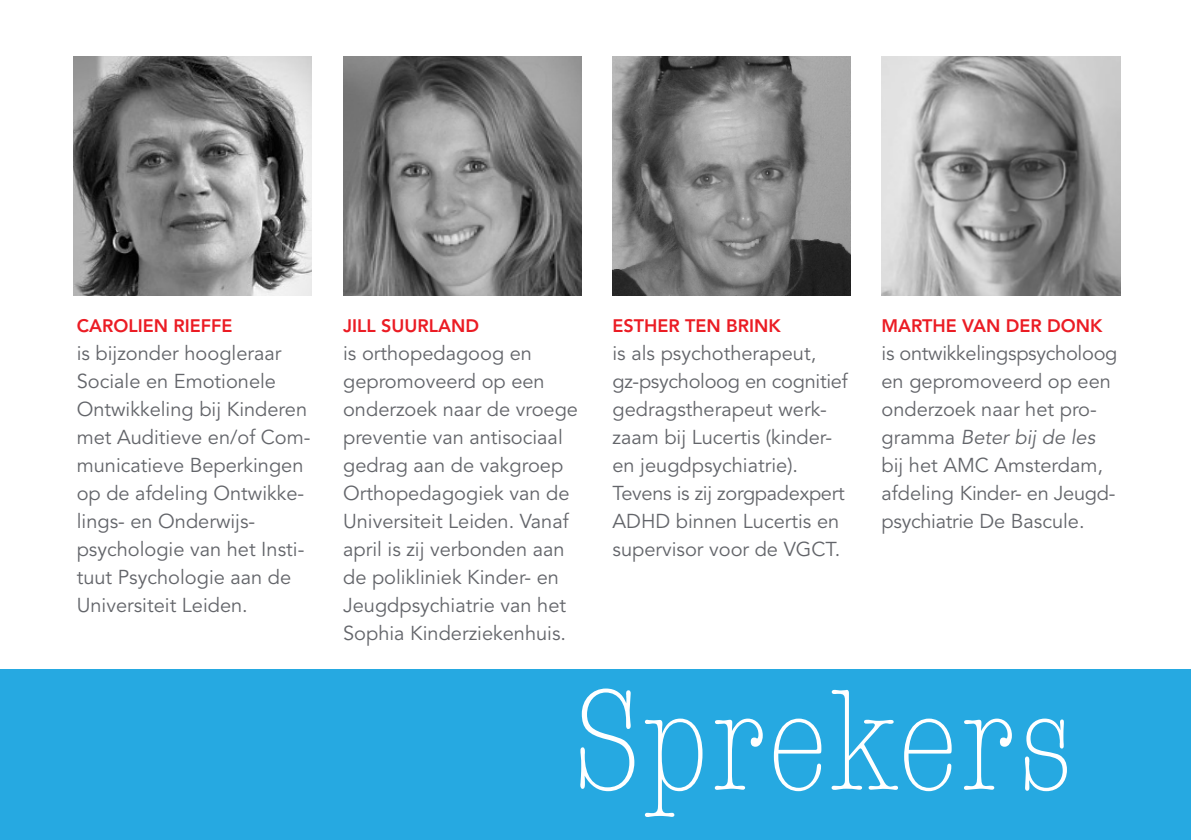
<style>
.page{position:relative;width:1191px;height:840px;background:#fff}
.page>*{position:absolute;margin:0;border:0;box-sizing:border-box;transform-origin:0 0}
.t1{font:300 condensed 148px "American Typewriter";letter-spacing:.015em;color:#fff}
.t2{font:20px/28px "Avenir";color:#63656a}
.t3{font:800 18px "Avenir";color:#eb1c24}
.s1{font-style:italic}
</style>
<div class="page">
<div style="left:0;top:669px;width:1191px;height:170px;background:#26a9e1"></div>
<img style="left:74px;top:57px;width:238px;height:238px">
<img style="left:343px;top:57px;width:238px;height:238px">
<img style="left:612px;top:57px;width:238px;height:238px">
<img style="left:882px;top:57px;width:238px;height:238px">
<p class="t3" style="left:77px;top:311px;width:157px">CAROLIEN RIEFFE</p>
<p class="t2" style="left:77px;top:339px;width:235px">is bijzonder hoogleraar<br>Sociale en Emotionele<br>Ontwikkeling bij Kinderen met Auditieve en/of Com&shy;municatieve Beperkingen op de afdeling Ontwikke&shy;lings- en Onderwijs&shy;psychologie van het Insti&shy;tuut Psychologie aan de<br>Universiteit Leiden.</p>
<p class="t3" style="left:343px;top:311px;width:138px">JILL SUURLAND</p>
<p class="t2" style="left:343px;top:339px;width:236px">is orthopedagoog en gepromoveerd op een onderzoek naar de vroege preventie van antisociaal gedrag aan de vakgroep<br>Orthopedagogiek van de<br>Universiteit Leiden. Vanaf april is zij verbonden aan de polikliniek Kinder- en<br>Jeugdpsychiatrie van het<br>Sophia Kinderziekenhuis.</p>
<p class="t3" style="left:612px;top:311px;width:170px">ESTHER TEN BRINK</p>
<p class="t2" style="left:612px;top:339px;width:237px">is als psychotherapeut, gz-psycholoog en cognitief gedragstherapeut werk&shy;zaam bij Lucertis (kinder&shy;en jeugdpsychiatrie).<br>Tevens is zij zorgpadexpert<br>ADHD binnen Lucertis en supervisor voor de VGCT.</p>
<p class="t3" style="left:881px;top:311px;width:222px">MARTHE VAN DER DONK</p>
<p class="t2" style="left:881px;top:339px;width:237px">is ontwikkelingspsycholoog en gepromoveerd op een onderzoek naar het pro&shy;gramma <span class="s1">Beter bij de les </span>bij het AMC Amsterdam, afdeling Kinder- en Jeugd&shy;psychiatrie De Bascule.</p>
<h1 class="t1" style="left:572px;top:640px;width:503px">Sprekers</h1>
</div>
